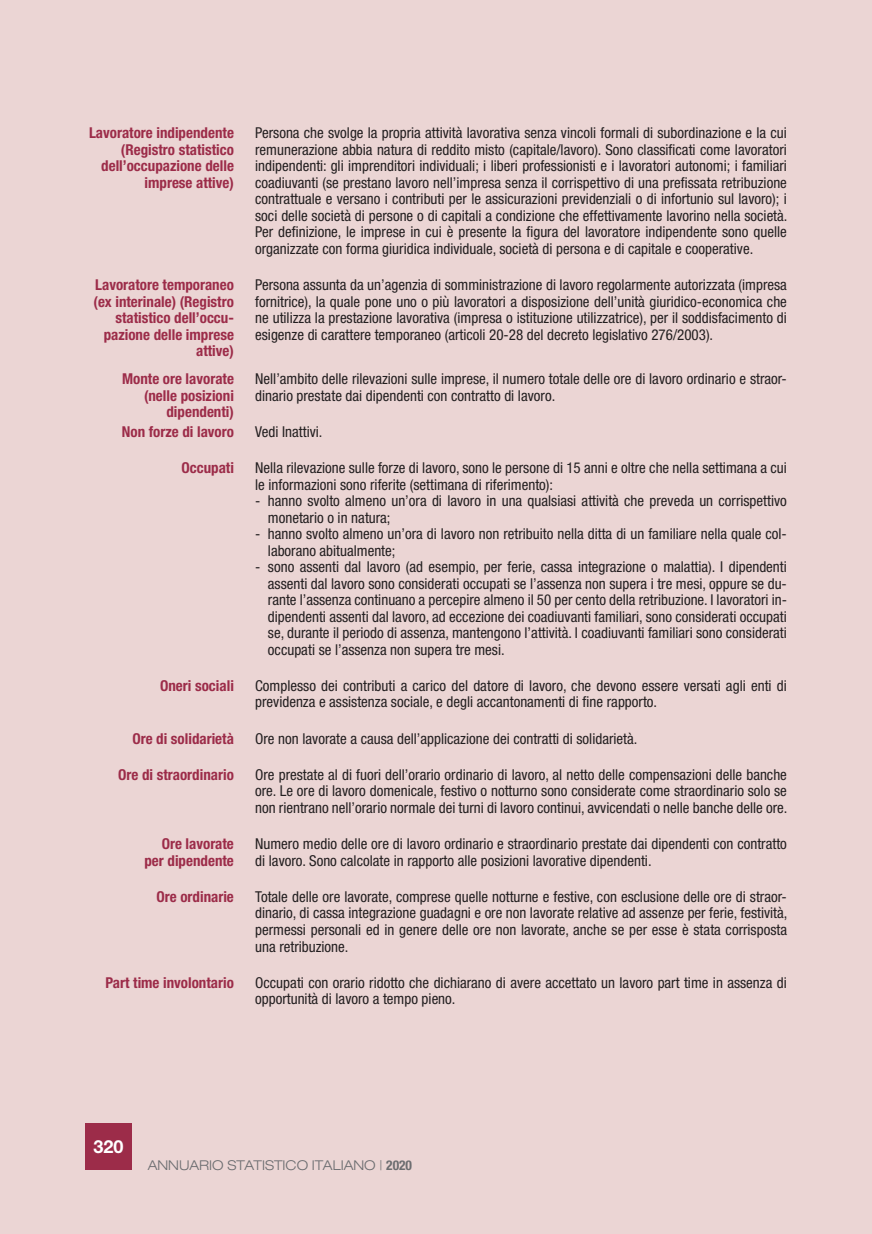
<style>
.page{position:relative;width:872px;height:1234px;background:#fff}
.page>*{position:absolute;margin:0;border:0;box-sizing:border-box;transform-origin:0 0}
.t1{font:700 18px "Helvetica Neue LT Std";color:#fff}
.t2{font:condensed 15px/16.5px "Helvetica Neue LT Std";color:#231f20}
.t3{font:700 condensed 15px/16.5px "Helvetica Neue LT Std";color:#9c2c49;text-align:right}
.t4{font:300 expanded 13.5px "Helvetica Neue LT Std";color:#6c6d70}
.s1{font-weight:700;font-stretch:condensed}
</style>
<div class="page">
<div style="left:0;top:0;width:872px;height:1233px;background:#ebd5d4"></div>
<div style="left:85px;top:1123px;width:47px;height:46px;background:#9c2c49"></div>
<p class="t3" style="left:89px;top:124px;width:146px">Lavoratore indipendente (Registro statistico dell’occupazione delle imprese attive)</p>
<p class="t2" style="left:255px;top:125px;width:534px;text-align:justify">Persona che svolge la propria attività lavorativa senza vincoli formali di subordinazione e la cui remunerazione abbia natura di reddito misto (capitale/lavoro). Sono classificati come lavoratori indipendenti: gli imprenditori individuali; i liberi professionisti e i lavoratori autonomi; i familiari coadiuvanti (se prestano lavoro nell’impresa senza il corrispettivo di una prefissata retribuzione contrattuale e versano i contributi per le assicurazioni previdenziali o di infortunio sul lavoro); i soci delle società di persone o di capitali a condizione che effettivamente lavorino nella società.<br>Per definizione, le imprese in cui è presente la figura del lavoratore indipendente sono quelle organizzate con forma giuridica individuale, società di persona e di capitale e cooperative.</p>
<p class="t3" style="left:94px;top:276px;width:142px">Lavoratore temporaneo (ex interinale) (Registro statistico dell’occu&shy;pazione delle imprese attive)</p>
<p class="t2" style="left:255px;top:276px;width:533px;text-align:justify">Persona assunta da un’agenzia di somministrazione di lavoro regolarmente autorizzata (impresa fornitrice), la quale pone uno o più lavoratori a disposizione dell’unità giuridico-economica che ne utilizza la prestazione lavorativa (impresa o istituzione utilizzatrice), per il soddisfacimento di esigenze di carattere temporaneo (articoli 20-28 del decreto legislativo 276/2003).</p>
<p class="t3" style="left:122px;top:370px;width:113px">Monte ore lavorate (nelle posizioni dipendenti)</p>
<p class="t2" style="left:255px;top:370px;width:533px">Nell’ambito delle rilevazioni sulle imprese, il numero totale delle ore di lavoro ordinario e straor&shy;dinario prestate dai dipendenti con contratto di lavoro.</p>
<p class="t3" style="left:122px;top:423px;width:114px">Non forze di lavoro</p>
<p class="t2" style="left:255px;top:423px;width:69px">Vedi Inattivi.</p>
<p class="t3" style="left:181px;top:459px;width:54px">Occupati</p>
<p class="t2" style="left:255px;top:459px;width:533px">Nella rilevazione sulle forze di lavoro, sono le persone di 15 anni e oltre che nella settimana a cui le informazioni sono riferite (settimana di riferimento):</p>
<p class="t2" style="left:268px;top:492px;width:520px;text-indent:-13px">- hanno svolto almeno un’ora di lavoro in una qualsiasi attività che preveda un corrispettivo monetario o in natura;</p>
<p class="t2" style="left:268px;top:525px;width:520px;text-indent:-13px">- hanno svolto almeno un’ora di lavoro non retribuito nella ditta di un familiare nella quale col&shy;laborano abitualmente;</p>
<p class="t2" style="left:268px;top:558px;width:520px;text-align:justify;text-indent:-13px">- sono assenti dal lavoro (ad esempio, per ferie, cassa integrazione o malattia). I dipendenti assenti dal lavoro sono considerati occupati se l’assenza non supera i tre mesi, oppure se du&shy;rante l’assenza continuano a percepire almeno il 50 per cento della retribuzione. I lavoratori in&shy;dipendenti assenti dal lavoro, ad eccezione dei coadiuvanti familiari, sono considerati occupati se, durante il periodo di assenza, mantengono l’attività. I coadiuvanti familiari sono considerati occupati se l’assenza non supera tre mesi.</p>
<p class="t3" style="left:160px;top:677px;width:75px">Oneri sociali</p>
<p class="t2" style="left:255px;top:677px;width:533px">Complesso dei contributi a carico del datore di lavoro, che devono essere versati agli enti di previdenza e assistenza sociale, e degli accantonamenti di fine rapporto.</p>
<p class="t3" style="left:132px;top:729px;width:103px">Ore di solidarietà</p>
<p class="t2" style="left:255px;top:729px;width:383px">Ore non lavorate a causa dell’applicazione dei contratti di solidarietà.</p>
<p class="t3" style="left:118px;top:766px;width:117px">Ore di straordinario</p>
<p class="t2" style="left:255px;top:766px;width:534px;text-align:justify">Ore prestate al di fuori dell’orario ordinario di lavoro, al netto delle compensazioni delle banche ore. Le ore di lavoro domenicale, festivo o notturno sono considerate come straordinario solo se non rientrano nell’orario normale dei turni di lavoro continui, avvicendati o nelle banche delle ore.</p>
<p class="t3" style="left:144px;top:835px;width:91px">Ore lavorate per dipendente</p>
<p class="t2" style="left:255px;top:835px;width:533px">Numero medio delle ore di lavoro ordinario e straordinario prestate dai dipendenti con contratto di lavoro. Sono calcolate in rapporto alle posizioni lavorative dipendenti.</p>
<p class="t3" style="left:156px;top:888px;width:79px">Ore ordinarie</p>
<p class="t2" style="left:255px;top:888px;width:533px;text-align:justify">Totale delle ore lavorate, comprese quelle notturne e festive, con esclusione delle ore di straor&shy;dinario, di cassa integrazione guadagni e ore non lavorate relative ad assenze per ferie, festività, permessi personali ed in genere delle ore non lavorate, anche se per esse è stata corrisposta una retribuzione.</p>
<p class="t3" style="left:106px;top:973px;width:130px">Part time involontario</p>
<p class="t2" style="left:255px;top:973px;width:533px">Occupati con orario ridotto che dichiarano di avere accettato un lavoro part time in assenza di opportunità di lavoro a tempo pieno.</p>
<p class="t1" style="left:93px;top:1135px;width:32px">320</p>
<p class="t4" style="left:148px;top:1157px;width:266px">ANNUARIO STATISTICO ITALIANO | <span class="s1">2020</span></p>
</div>
